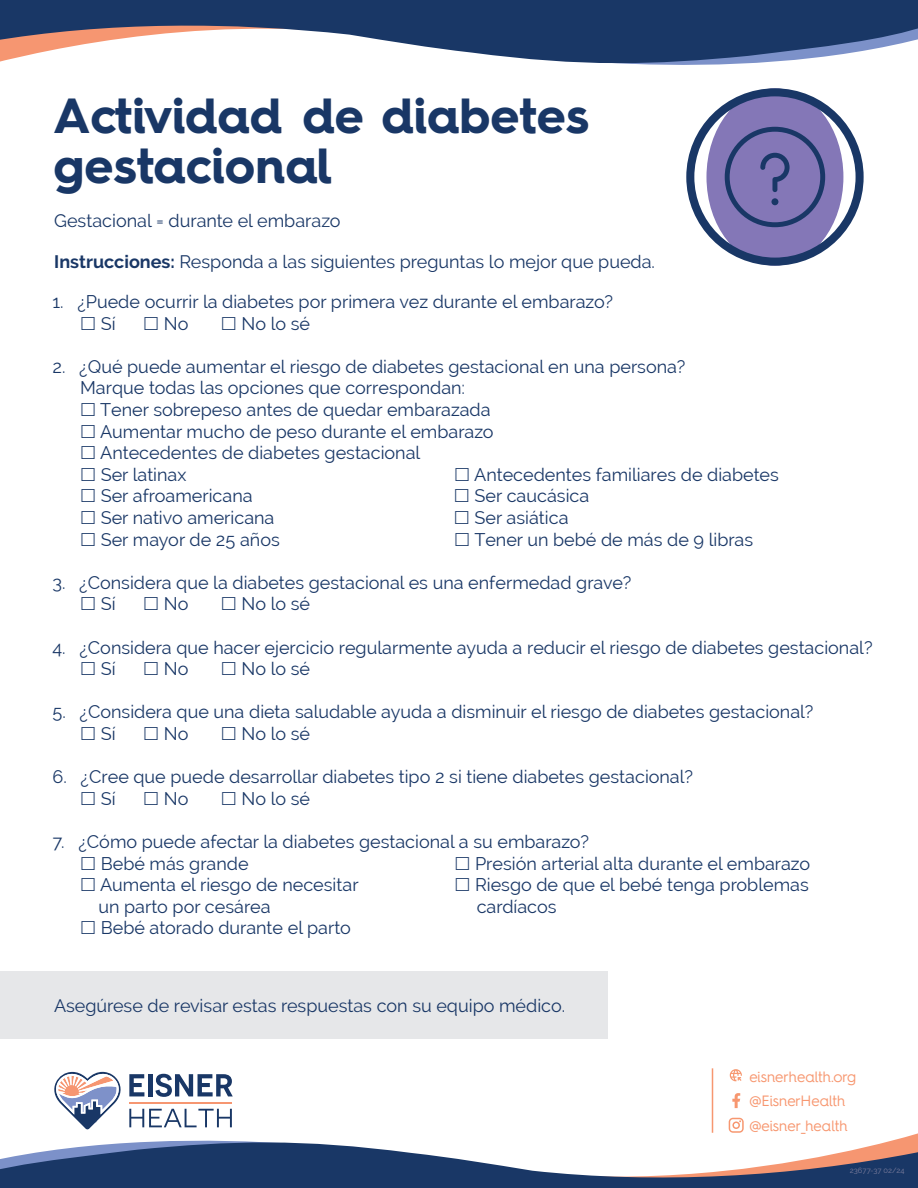
<style>
.page{position:relative;width:918px;height:1188px;background:#fff}
.page>*{position:absolute;margin:0;border:0;box-sizing:border-box;transform-origin:0 0}
.t1{font:700 49.5px/49.5px "Hurme Geometric Sans 4";color:#193766}
.t2{font:18px/21.6px "Raleway";color:#193766}
.t3{font:18px "Raleway";color:#193766}
.t4{font:15px "Hurme Geometric Sans 4";color:#f79770}
.t5{font:7.5px "Raleway";color:#7d7e9d}
.s1{font-weight:700}
</style>
<div class="page">
<div style="left:0;top:971px;width:608px;height:68px;background:#e6e7e9"></div>
<svg style="left:686px;top:88px;width:178px;height:178px"></svg>
<svg style="left:0;top:0;width:918px;height:65px;fill:#193766"></svg>
<svg style="left:396px;top:1151px;width:49px;height:37px;background:#2b4772"></svg>
<svg style="left:0;top:1072px;width:396px;height:116px"></svg>
<svg style="left:445px;top:1118px;width:473px;height:70px"></svg>
<svg style="left:732px;top:1093px;width:8px;height:15px"></svg>
<svg style="left:730px;top:1069px;width:12px;height:12px"></svg>
<hr style="left:712px;top:1068px;width:1px;height:65px;background:#f79770">
<h1 class="t1" style="left:54px;top:90px;width:537px">Actividad de diabetes gestacional</h1>
<p class="t3" style="left:54px;top:211px;width:288px">Gestacional = durante el embarazo</p>
<p class="t3" style="left:54px;top:251px;width:602px"><span class="s1">Instrucciones:</span> Responda a las siguientes preguntas lo mejor que pueda.</p>
<p class="t2" style="left:101px;top:291px;width:514px;text-indent:-48px">1. ¿Puede ocurrir la diabetes por primera vez durante el embarazo?<br>Sí</p>
<p class="t2" style="left:164px;top:312px;width:26px">No</p>
<p class="t2" style="left:241px;top:312px;width:70px">No lo sé</p>
<p class="t2" style="left:52px;top:356px;width:635px">2. ¿Qué puede aumentar el riesgo de diabetes gestacional en una persona?</p>
<p class="t2" style="left:80px;top:377px;width:387px">Marque todas las opciones que correspondan:</p>
<p class="t2" style="left:100px;top:399px;width:392px">Tener sobrepeso antes de quedar embarazada</p>
<p class="t2" style="left:100px;top:420px;width:395px">Aumentar mucho de peso durante el embarazo</p>
<p class="t2" style="left:100px;top:442px;width:322px">Antecedentes de diabetes gestacional</p>
<p class="t2" style="left:101px;top:464px;width:87px">Ser latinax</p>
<p class="t2" style="left:474px;top:464px;width:306px">Antecedentes familiares de diabetes</p>
<p class="t2" style="left:101px;top:485px;width:153px">Ser afroamericana</p>
<p class="t2" style="left:475px;top:485px;width:116px">Ser caucásica</p>
<p class="t2" style="left:101px;top:507px;width:175px">Ser nativo americana</p>
<p class="t2" style="left:475px;top:507px;width:96px">Ser asiática</p>
<p class="t2" style="left:101px;top:528px;width:181px">Ser mayor de 25 años</p>
<p class="t2" style="left:474px;top:528px;width:280px">Tener un bebé de más de 9 libras</p>
<p class="t2" style="left:101px;top:572px;width:532px;text-indent:-48px">3. ¿Considera que la diabetes gestacional es una enfermedad grave?<br>Sí</p>
<p class="t2" style="left:164px;top:593px;width:26px">No</p>
<p class="t2" style="left:241px;top:593px;width:70px">No lo sé</p>
<p class="t2" style="left:101px;top:636px;width:773px;text-indent:-48px">4. ¿Considera que hacer ejercicio regularmente ayuda a reducir el riesgo de diabetes gestacional?<br>Sí</p>
<p class="t2" style="left:164px;top:658px;width:26px">No</p>
<p class="t2" style="left:241px;top:658px;width:70px">No lo sé</p>
<p class="t2" style="left:101px;top:701px;width:714px;text-indent:-48px">5. ¿Considera que una dieta saludable ayuda a disminuir el riesgo de diabetes gestacional?<br>Sí</p>
<p class="t2" style="left:164px;top:723px;width:26px">No</p>
<p class="t2" style="left:241px;top:723px;width:70px">No lo sé</p>
<p class="t2" style="left:101px;top:766px;width:594px;text-indent:-48px">6. ¿Cree que puede desarrollar diabetes tipo 2 si tiene diabetes gestacional?<br>Sí</p>
<p class="t2" style="left:164px;top:788px;width:26px">No</p>
<p class="t2" style="left:241px;top:788px;width:70px">No lo sé</p>
<p class="t2" style="left:101px;top:831px;width:490px;text-indent:-48px">7. ¿Cómo puede afectar la diabetes gestacional a su embarazo?<br>Bebé más grande</p>
<p class="t2" style="left:475px;top:852px;width:337px">Presión arterial alta durante el embarazo</p>
<p class="t2" style="left:100px;top:874px;width:260px">Aumenta el riesgo de necesitar</p>
<p class="t2" style="left:475px;top:874px;width:335px">Riesgo de que el bebé tenga problemas</p>
<p class="t2" style="left:99px;top:896px;width:174px">un parto por cesárea</p>
<p class="t2" style="left:477px;top:896px;width:81px">cardíacos</p>
<p class="t2" style="left:101px;top:917px;width:252px">Bebé atorado durante el parto</p>
<p class="t3" style="left:54px;top:995px;width:513px">Asegúrese de revisar estas respuestas con su equipo médico.</p>
<p class="t4" style="left:749px;top:1066px;width:108px">eisnerhealth.org</p>
<p class="t4" style="left:749px;top:1091px;width:97px">@EisnerHealth</p>
<p class="t4" style="left:749px;top:1115px;width:100px">@eisner_health</p>
<p class="t5" style="left:850px;top:1166px;width:56px">23677-37 02/24</p>
</div>
